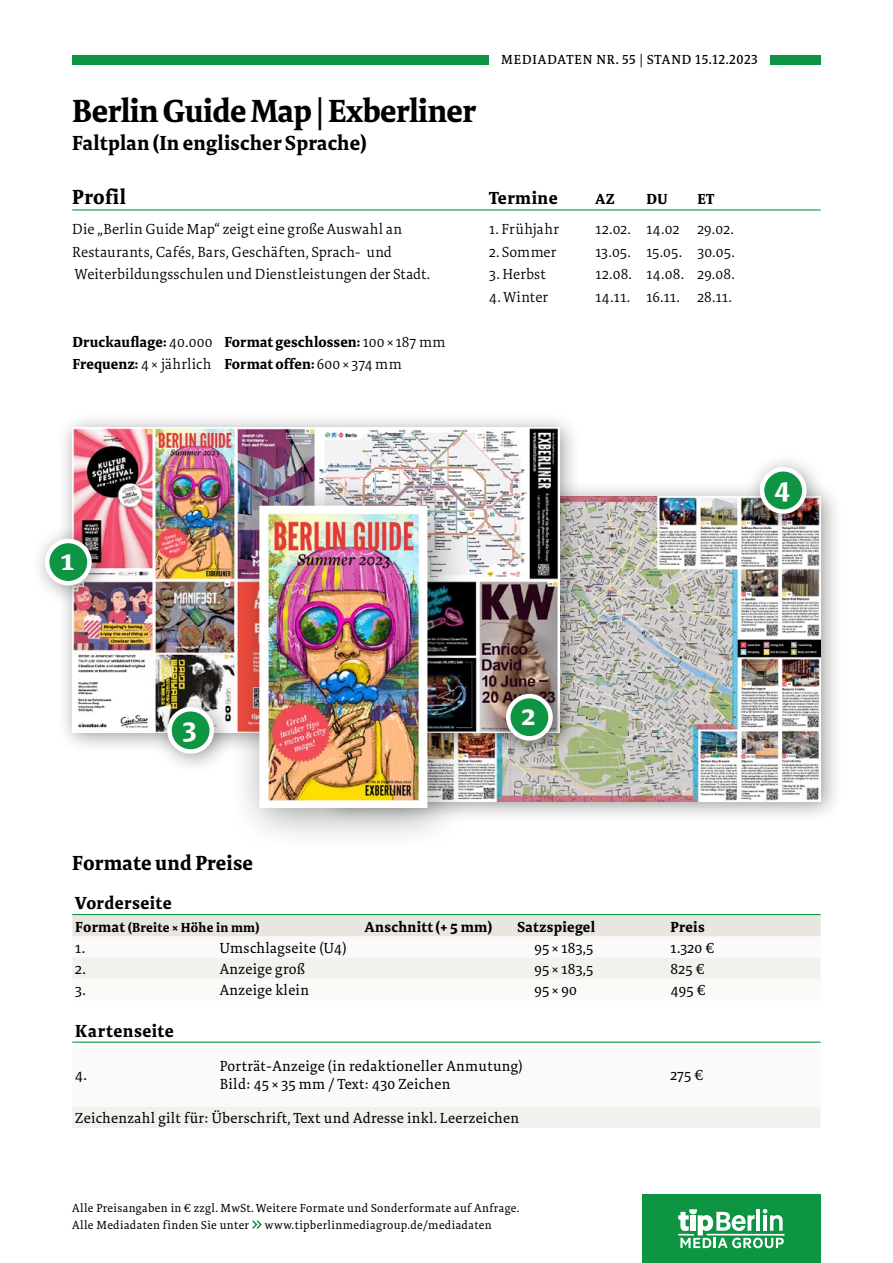
<style>
.page{position:relative;width:893px;height:1263px;background:#fff}
.page>*{position:absolute;margin:0;border:0;box-sizing:border-box;transform-origin:0 0}
.t1{font:700 33px "Tundra Pro";letter-spacing:-.02em;color:#000}
.t2{font:700 28.5px "Tundra Pro";color:#fff}
.t3{font:700 21px "Tundra Pro";letter-spacing:.01em;color:#000}
.t4{font:700 18px "Tundra Pro";letter-spacing:.025em;color:#000}
.t5{font:300 15px/22.5px "Tundra Pro";letter-spacing:.01em;color:#000}
.t6{font:15px/18px "Tundra Pro";letter-spacing:.02em;color:#000}
.t7{font:700 15px/22.5px "Tundra Pro";letter-spacing:.02em;color:#000}
.t8{font:500 13.5px "Tundra Pro";letter-spacing:.065em;color:#000}
.t9{font:700 13.5px "Tundra Pro";letter-spacing:.02em;color:#000}
.t10{font:12px/16.5px "Tundra Pro";letter-spacing:.03em;color:#000}
.s1{font-weight:300}
.s2{font-size:15px}
</style>
<div class="page">
<svg style="left:252px;top:1220px;width:10px;height:9px"></svg>
<div style="left:72px;top:55px;width:749px;height:9px;background:#0d9543"></div>
<div style="left:489px;top:44px;width:281px;height:30px;background:#fff"></div>
<div style="left:642px;top:1195px;width:179px;height:68px;background:#0d9543"></div>
<svg style="left:678px;top:1209px;width:106px;height:39px"></svg>
<hr style="left:707px;top:1234px;width:77px;height:1px;background:#fff">
<hr style="left:72px;top:209px;width:749px;height:1px;background:#0d9543">
<div style="left:72px;top:915px;width:749px;height:21px;background:#e9e6df"></div>
<svg style="left:72px;top:936px;width:749px;height:1px"></svg>
<svg style="left:72px;top:958px;width:749px;height:170px"></svg>
<hr style="left:72px;top:914px;width:749px;height:1px;background:#0d9543">
<hr style="left:72px;top:1041px;width:749px;height:2px;background:#0d9543">
<div style="left:318px;top:480px;width:525px;height:343px;background:#000;opacity:.4"></div>
<img style="left:470px;top:496px;width:351px;height:305px">
<div style="left:56px;top:411px;width:525px;height:343px;background:#000;opacity:.4"></div>
<img style="left:72px;top:427px;width:487px;height:305px">
<div style="left:30px;top:523px;width:83px;height:83px;background:#000;opacity:.4"></div>
<div style="left:47px;top:541px;width:42px;height:42px;background:#0d9543;border-radius:50%"></div>
<div style="left:45px;top:539px;width:47px;height:46px;border:4px solid #fff;border-radius:50%"></div>
<div style="left:152px;top:691px;width:83px;height:84px;background:#000;opacity:.4"></div>
<svg style="left:169px;top:709px;width:43px;height:42px"></svg>
<div style="left:167px;top:707px;width:47px;height:47px;border:4px solid #fff;border-radius:50%"></div>
<div style="left:491px;top:678px;width:83px;height:84px;background:#000;opacity:.4"></div>
<svg style="left:508px;top:696px;width:43px;height:42px"></svg>
<div style="left:506px;top:694px;width:47px;height:47px;border:4px solid #fff;border-radius:50%"></div>
<div style="left:744px;top:452px;width:84px;height:83px;background:#000;opacity:.4"></div>
<svg style="left:762px;top:469px;width:42px;height:43px"></svg>
<div style="left:760px;top:467px;width:47px;height:47px;border:4px solid #fff;border-radius:50%"></div>
<div style="left:228px;top:474px;width:242px;height:377px;background:#000;opacity:.4"></div>
<img style="left:256px;top:503px;width:174px;height:308px">
<h1 class="t1" style="left:72px;top:89px;width:405px">Berlin Guide Map | Exberliner</h1>
<h3 class="t3" style="left:72px;top:130px;width:296px">Faltplan (In englischer Sprache)</h3>
<p class="t8" style="left:501px;top:51px;width:258px">MEDIADATEN NR. 55 | STAND 15.12.2023</p>
<h3 class="t3" style="left:72px;top:184px;width:55px">Profil</h3>
<p class="t5" style="left:72px;top:218px;width:360px">Die „Berlin Guide Map“ zeigt eine große Auswahl an<br>Restaurants, Cafés, Bars, Geschäften, Sprach- und<br>Weiterbildungsschulen und Dienstleistungen der Stadt.</p>
<p class="t7" style="left:72px;top:331px;width:142px">Druckauflage: <span class="s1">40.000<br></span>Frequenz: <span class="s1">4× jährlich</span></p>
<p class="t7" style="left:224px;top:331px;width:223px">Format geschlossen: <span class="s1">100×187 mm<br></span>Format offen: <span class="s1">600×374 mm</span></p>
<p class="t4" style="left:489px;top:186px;width:70px">Termine</p>
<p class="t7" style="left:595px;top:188px;width:21px">AZ</p>
<p class="t7" style="left:646px;top:188px;width:23px">DU</p>
<p class="t7" style="left:697px;top:188px;width:18px">ET</p>
<p class="t5" style="left:489px;top:218px;width:72px">1. Frühjahr</p>
<p class="t5" style="left:595px;top:218px;width:140px">12.02. 14.02 29.02.</p>
<p class="t5" style="left:489px;top:241px;width:69px">2. Sommer</p>
<p class="t5" style="left:595px;top:241px;width:141px">13.05. 15.05. 30.05.</p>
<p class="t5" style="left:489px;top:263px;width:58px">3. Herbst</p>
<p class="t5" style="left:595px;top:263px;width:141px">12.08. 14.08. 29.08.</p>
<p class="t5" style="left:489px;top:286px;width:61px">4. Winter</p>
<p class="t5" style="left:595px;top:286px;width:138px">14.11. 16.11. 28.11.</p>
<h2 class="t2" style="left:61px;top:542px;width:14px">1</h2>
<h2 class="t2" style="left:774px;top:470px;width:17px">4</h2>
<h2 class="t2" style="left:183px;top:710px;width:15px">3</h2>
<h3 class="t3" style="left:72px;top:850px;width:182px">Formate und Preise</h3>
<h2 class="t2" style="left:522px;top:697px;width:15px">2</h2>
<p class="t4" style="left:75px;top:892px;width:98px">Vorderseite</p>
<p class="t9" style="left:75px;top:918px;width:186px"><span class="s2">Format</span> (Breite × Höhe in mm)</p>
<p class="t7" style="left:364px;top:916px;width:129px">Anschnitt(+ 5 mm)</p>
<p class="t7" style="left:517px;top:916px;width:79px">Satzspiegel</p>
<p class="t7" style="left:671px;top:916px;width:36px">Preis</p>
<p class="t6" style="left:75px;top:939px;width:11px">1.</p>
<p class="t6" style="left:220px;top:939px;width:128px">Umschlagseite (U4)</p>
<p class="t6" style="left:534px;top:939px;width:60px">95 × 183,5</p>
<p class="t6" style="left:671px;top:939px;width:45px">1.320 €</p>
<p class="t6" style="left:75px;top:960px;width:12px">2.</p>
<p class="t6" style="left:220px;top:960px;width:86px">Anzeige groß</p>
<p class="t6" style="left:534px;top:960px;width:60px">95 × 183,5</p>
<p class="t6" style="left:671px;top:960px;width:36px">825 €</p>
<p class="t6" style="left:75px;top:981px;width:12px">3.</p>
<p class="t6" style="left:220px;top:981px;width:91px">Anzeige klein</p>
<p class="t6" style="left:534px;top:981px;width:44px">95×90</p>
<p class="t6" style="left:671px;top:981px;width:37px">495 €</p>
<p class="t4" style="left:75px;top:1019px;width:100px">Kartenseite</p>
<p class="t6" style="left:75px;top:1067px;width:13px">4.</p>
<p class="t6" style="left:220px;top:1058px;width:304px">Porträt-Anzeige (in redaktioneller Anmutung)<br>Bild: 45 × 35 mm / Text: 430 Zeichen</p>
<p class="t6" style="left:671px;top:1067px;width:34px">275 €</p>
<p class="t6" style="left:75px;top:1109px;width:445px">Zeichenzahl gilt für: Überschrift, Text und Adresse inkl. Leerzeichen</p>
<p class="t10" style="left:72px;top:1200px;width:449px">Alle Preisangaben in € zzgl. MwSt. Weitere Formate und Sonderformate auf Anfrage.<br>Alle Mediadaten finden Sie unter</p>
<p class="t10" style="left:265px;top:1217px;width:228px">www.tipberlinmediagroup.de/mediadaten</p>
</div>
